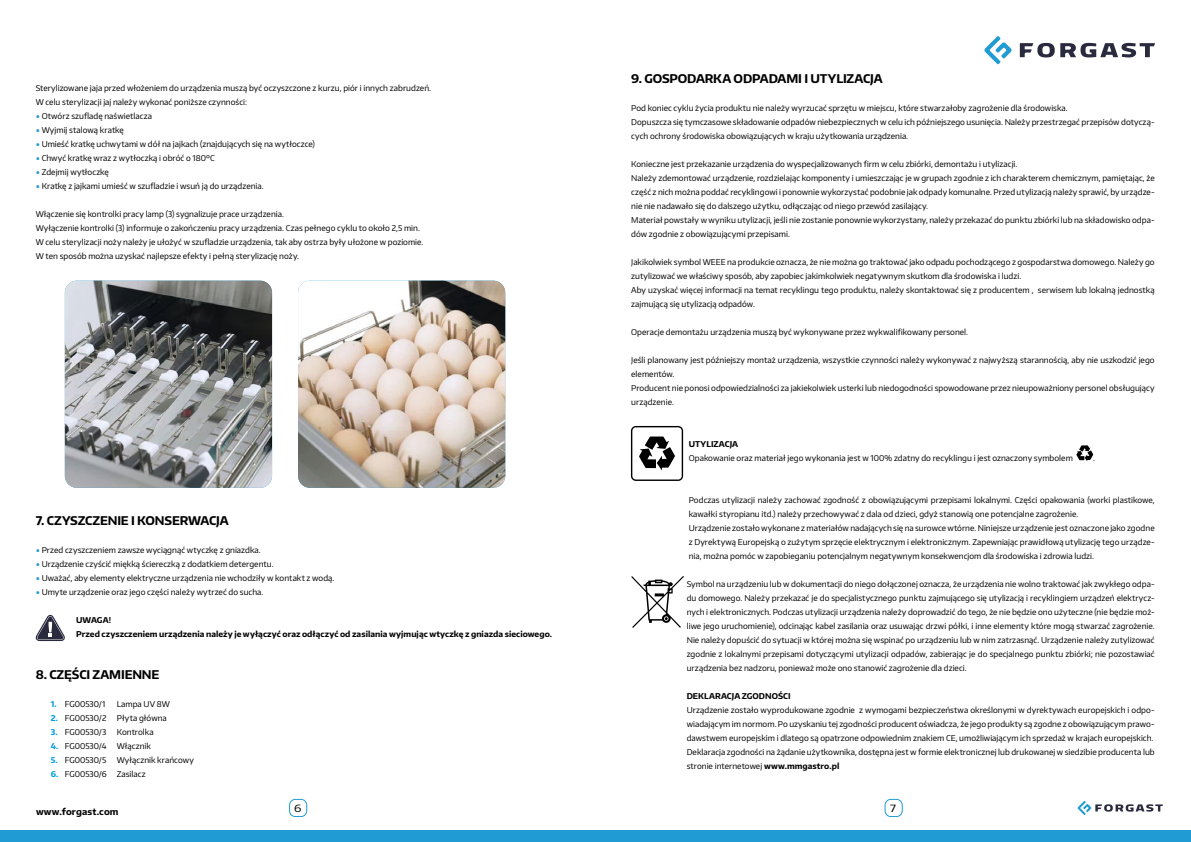
<style>
.page{position:relative;width:1191px;height:842px;background:#fff}
.page>*{position:absolute;margin:0;border:0;box-sizing:border-box;transform-origin:0 0}
.t1{font:700 12px "Encode Sans";letter-spacing:-.015em;color:#000}
.Styl_akapitowy_1{font:10px "Encode Sans";color:#000;scale:1.19 1}
.t2{font:700 9px "Encode Sans";letter-spacing:.015em;color:#000}
.t3{font:8px/14px "Encode Sans";letter-spacing:.005em;color:#000}
.Styl_akapitowy_5{font:700 8px "Encode Sans";letter-spacing:.005em;color:#000}
.s1{font-weight:700}
.s2{font-family:"Minion Pro";font-size:11px;color:#219bd3}
.s3{font-weight:700;color:#009ee0}
</style>
<div class="page">
<div style="left:0;top:831px;width:596px;height:11px;background:#219bd3"></div>
<div style="left:289px;top:799px;width:18px;height:18px;border:1px solid #219bd3;border-radius:6px"></div>
<svg style="left:984px;top:36px;width:27px;height:28px"></svg>
<svg style="left:1019px;top:43px;width:35px;height:14px"></svg>
<svg style="left:1060px;top:43px;width:95px;height:14px"></svg>
<div style="left:596px;top:831px;width:595px;height:11px;background:#219bd3"></div>
<svg style="left:1077px;top:801px;width:85px;height:14px"></svg>
<div style="left:884px;top:799px;width:18px;height:18px;border:1px solid #219bd3;border-radius:6px"></div>
<svg style="left:1076px;top:445px;width:17px;height:16px"></svg>
<svg style="left:631px;top:576px;width:53px;height:52px"></svg>
<svg style="left:631px;top:426px;width:52px;height:55px"></svg>
<svg style="left:36px;top:615px;width:29px;height:26px"></svg>
<img style="left:65px;top:281px;width:207px;height:207px">
<img style="left:298px;top:281px;width:207px;height:207px">
<p class="t1" style="left:631px;top:71px;width:253px">9. GOSPODARKA ODPADAMI I UTYLIZACJA</p>
<p class="t3" style="left:631px;top:101px;width:438px">Pod koniec cyklu życia produktu nie należy wyrzucać sprzętu w miejscu, które stwarzałoby zagrożenie dla środowiska.</p>
<p class="t3" style="left:631px;top:115px;width:525px">Dopuszcza się tymczasowe składowanie odpadów niebezpiecznych w celu ich późniejszego usunięcia. Należy przestrzegać przepisów dotyczą&shy;cych ochrony środowiska obowiązujących w kraju użytkowania urządzenia.</p>
<p class="t3" style="left:631px;top:157px;width:388px">Konieczne jest przekazanie urządzenia do wyspecjalizowanych firm w celu zbiórki, demontażu i utylizacji.</p>
<p class="t3" style="left:631px;top:171px;width:525px;text-align:justify">Należy zdemontować urządzenie, rozdzielając komponenty i umieszczając je w grupach zgodnie z ich charakterem chemicznym, pamiętając, że część z nich można poddać recyklingowi i ponownie wykorzystać podobnie jak odpady komunalne. Przed utylizacją należy sprawić, by urządze&shy;nie nie nadawało się do dalszego użytku, odłączając od niego przewód zasilający.</p>
<p class="t3" style="left:631px;top:213px;width:525px">Materiał powstały w wyniku utylizacji, jeśli nie zostanie ponownie wykorzystany, należy przekazać do punktu zbiórki lub na składowisko odpa&shy;dów zgodnie z obowiązującymi przepisami.</p>
<p class="t3" style="left:631px;top:255px;width:525px">Jakikolwiek symbol WEEE na produkcie oznacza, że nie można go traktować jako odpadu pochodzącego z gospodarstwa domowego. Należy go zutylizować we właściwy sposób, aby zapobiec jakimkolwiek negatywnym skutkom dla środowiska i ludzi.</p>
<p class="t3" style="left:631px;top:283px;width:525px">Aby uzyskać więcej informacji na temat recyklingu tego produktu, należy skontaktować się z producentem , serwisem lub lokalną jednostką zajmującą się utylizacją odpadów.</p>
<p class="t3" style="left:631px;top:325px;width:338px">Operacje demontażu urządzenia muszą być wykonywane przez wykwalifikowany personel.</p>
<p class="t3" style="left:631px;top:353px;width:525px">Jeśli planowany jest późniejszy montaż urządzenia, wszystkie czynności należy wykonywać z najwyższą starannością, aby nie uszkodzić jego elementów.</p>
<p class="t3" style="left:631px;top:381px;width:525px">Producent nie ponosi odpowiedzialności za jakiekolwiek usterki lub niedogodności spowodowane przez nieupoważniony personel obsługujący urządzenie.</p>
<p class="Styl_akapitowy_5" style="left:689px;top:439px;width:51px">UTYLIZACJA</p>
<p class="t3" style="left:689px;top:451px;width:385px">Opakowanie oraz materiał jego wykonania jest w 100% zdatny do recyklingu i jest oznaczony symbolem</p>
<p class="t3" style="left:1093px;top:451px;width:3px">.</p>
<p class="t3" style="left:689px;top:493px;width:467px">Podczas utylizacji należy zachować zgodność z obowiązującymi przepisami lokalnymi. Części opakowania (worki plastikowe, kawałki styropianu itd.) należy przechowywać z dala od dzieci, gdyż stanowią one potencjalne zagrożenie.</p>
<p class="t3" style="left:689px;top:521px;width:467px;text-align:justify">Urządzenie zostało wykonane z materiałów nadających się na surowce wtórne. Niniejsze urządzenie jest oznaczone jako zgodne z Dyrektywą Europejską o zużytym sprzęcie elektrycznym i elektronicznym. Zapewniając prawidłową utylizację tego urządze&shy;nia, można pomóc w zapobieganiu potencjalnym negatywnym konsekwencjom dla środowiska i zdrowia ludzi.</p>
<p class="t3" style="left:686px;top:577px;width:469px;text-align:justify">Symbol na urządzeniu lub w dokumentacji do niego dołączonej oznacza, że urządzenia nie wolno traktować jak zwykłego odpa&shy;du domowego. Należy przekazać je do specjalistycznego punktu zajmującego się utylizacją i recyklingiem urządzeń elektrycz&shy;nych i elektronicznych. Podczas utylizacji urządzenia należy doprowadzić do tego, że nie będzie ono użyteczne (nie będzie moż&shy;liwe jego uruchomienie), odcinając kabel zasilania oraz usuwając drzwi półki, i inne elementy które mogą stwarzać zagrożenie.<br>Nie należy dopuścić do sytuacji w której można się wspinać po urządzeniu lub w nim zatrzasnąć. Urządzenie należy zutylizować zgodnie z lokalnymi przepisami dotyczącymi utylizacji odpadów, zabierając je do specjalnego punktu zbiórki; nie pozostawiać urządzenia bez nadzoru, ponieważ może ono stanowić zagrożenie dla dzieci.</p>
<p class="Styl_akapitowy_5" style="left:686px;top:691px;width:105px">DEKLARACJA ZGODNOŚCI</p>
<p class="t3" style="left:686px;top:703px;width:469px;text-align:justify">Urządzenie zostało wyprodukowane zgodnie z wymogami bezpieczeństwa określonymi w dyrektywach europejskich i odpo&shy;wiadającym im normom. Po uzyskaniu tej zgodności producent oświadcza, że jego produkty są zgodne z obowiązującym prawo&shy;dawstwem europejskim i dlatego są opatrzone odpowiednim znakiem CE, umożliwiającym ich sprzedaż w krajach europejskich.</p>
<p class="t3" style="left:686px;top:745px;width:469px">Deklaracja zgodności na żądanie użytkownika, dostępna jest w formie elektronicznej lub drukowanej w siedzibie producenta lub stronie internetowej <span class="s1">www.mmgastro.pl</span></p>
<p class="t3" style="left:36px;top:80px;width:397px">Sterylizowane jaja przed włożeniem do urządzenia muszą być oczyszczone z kurzu, piór i innych zabrudzeń.</p>
<p class="t3" style="left:36px;top:94px;width:213px">W celu sterylizacji jaj należy wykonać poniższe czynności:</p>
<p class="t3" style="left:36px;top:108px;width:118px"><span class="s2">•</span> Otwórz szufladę naświetlacza</p>
<p class="t3" style="left:36px;top:122px;width:90px"><span class="s2">•</span> Wyjmij stalową kratkę</p>
<p class="t3" style="left:36px;top:136px;width:281px"><span class="s2">•</span> Umieść kratkę uchwytami w dół na jajkach (znajdujących się na wytłoczce)</p>
<p class="t3" style="left:36px;top:150px;width:180px"><span class="s2">•</span> Chwyć kratkę wraz z wytłoczką i obróć o 180ºC</p>
<p class="t3" style="left:36px;top:164px;width:75px"><span class="s2">•</span> Zdejmij wytłoczkę</p>
<p class="t3" style="left:36px;top:178px;width:229px"><span class="s2">•</span> Kratkę z jajkami umieść w szufladzie i wsuń ją do urządzenia.</p>
<p class="t3" style="left:36px;top:206px;width:250px">Włączenie się kontrolki pracy lamp (3) sygnalizuje prace urządzenia.</p>
<p class="t3" style="left:36px;top:220px;width:386px">Wyłączenie kontrolki (3) informuje o zakończeniu pracy urządzenia. Czas pełnego cyklu to około 2,5 min.</p>
<p class="t3" style="left:36px;top:234px;width:389px">W celu sterylizacji noży należy je ułożyć w szufladzie urządzenia, tak aby ostrza były ułożone w poziomie.</p>
<p class="t3" style="left:36px;top:248px;width:265px">W ten sposób można uzyskać najlepsze efekty i pełną sterylizację noży.</p>
<p class="t1" style="left:36px;top:512px;width:194px">7. CZYSZCZENIE I KONSERWACJA</p>
<p class="t3" style="left:36px;top:542px;width:226px"><span class="s2">•</span> Przed czyszczeniem zawsze wyciągnąć wtyczkę z gniazdka.</p>
<p class="t3" style="left:36px;top:556px;width:239px"><span class="s2">•</span> Urządzenie czyścić miękką ściereczką z dodatkiem detergentu.</p>
<p class="t3" style="left:36px;top:570px;width:300px"><span class="s2">•</span> Uważać, aby elementy elektryczne urządzenia nie wchodziły w kontakt z wodą.</p>
<p class="t3" style="left:36px;top:584px;width:229px"><span class="s2">•</span> Umyte urządzenie oraz jego części należy wytrzeć do sucha.</p>
<p class="Styl_akapitowy_5" style="left:76px;top:614px;width:36px">UWAGA!</p>
<p class="Styl_akapitowy_5" style="left:76px;top:628px;width:477px">Przed czyszczeniem urządzenia należy je wyłączyć oraz odłączyć od zasilania wyjmując wtyczkę z gniazda sieciowego.</p>
<p class="t1" style="left:36px;top:666px;width:125px">8. CZĘŚCI ZAMIENNE</p>
<p class="t3" style="left:51px;top:696px;width:56px"><span class="s3">1.</span> FG00530/1</p>
<p class="t3" style="left:117px;top:696px;width:55px">Lampa UV 8W</p>
<p class="t3" style="left:51px;top:710px;width:57px"><span class="s3">2.</span> FG00530/2</p>
<p class="t3" style="left:117px;top:710px;width:52px">Płyta główna</p>
<p class="t3" style="left:51px;top:724px;width:57px"><span class="s3">3.</span> FG00530/3</p>
<p class="t3" style="left:117px;top:724px;width:38px">Kontrolka</p>
<p class="t3" style="left:51px;top:738px;width:57px"><span class="s3">4.</span> FG00530/4</p>
<p class="t3" style="left:117px;top:738px;width:36px">Włącznik</p>
<p class="t3" style="left:51px;top:752px;width:57px"><span class="s3">5.</span> FG00530/5</p>
<p class="t3" style="left:117px;top:752px;width:79px">Wyłącznik krańcowy</p>
<p class="t3" style="left:51px;top:766px;width:96px"><span class="s3">6.</span> FG00530/6 Zasilacz</p>
<p class="t2" style="left:36px;top:806px;width:84px">www.forgast.com</p>
<p class="Styl_akapitowy_1" style="left:294px;top:801px;width:8px">6</p>
<p class="Styl_akapitowy_1" style="left:890px;top:801px;width:6px">7</p>
</div>
